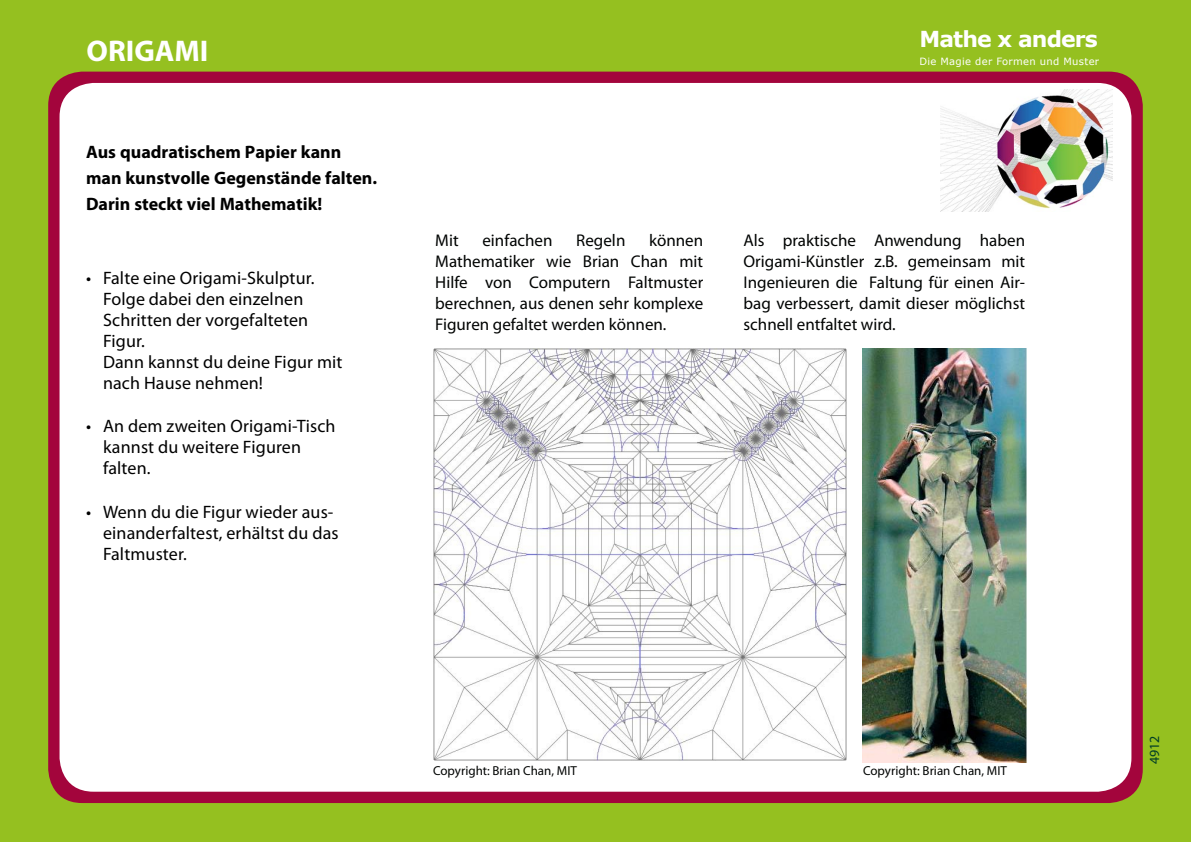
<style>
.page{position:relative;width:1191px;height:842px;background:#fff}
.page>*{position:absolute;margin:0;border:0;box-sizing:border-box;transform-origin:0 0}
.t1{font:700 30px "Myriad Pro";color:#fff}
.t2{font:700 22px "Verdana";letter-spacing:-.04em;color:#fff}
.t3{font:18px/21px "Myriad Pro";letter-spacing:.01em;color:#000}
.t4{font:700 18px/26px "Myriad Pro";color:#000}
.t5{font:17px/21px "Myriad Pro";color:#010302;text-align:justify}
.t6{font:14px "Myriad Pro";color:#003c27}
.t7{font:13px "Myriad Pro";color:#010302}
.t8{font:10px "Verdana";letter-spacing:.03em;color:#fff}
</style>
<div class="page">
<div style="left:0;top:1px;width:1191px;height:841px;background:#95c020"></div>
<div style="left:48px;top:72px;width:1094px;height:731px;background:#a3053c;border-radius:34px"></div>
<div style="left:60px;top:83px;width:1071px;height:709px;background:#fff;border-radius:34px"></div>
<img style="left:940px;top:90px;width:172px;height:122px">
<img style="left:434px;top:348px;width:412px;height:412px">
<img style="left:862px;top:348px;width:164px;height:415px">
<h1 class="t1" style="left:87px;top:31px;width:123px">ORIGAMI</h1>
<p class="t4" style="left:86px;top:138px;width:293px">Aus quadratischem Papier kann man kunstvolle Gegenstände falten.<br>Darin steckt viel Mathematik!</p>
<p class="t3" style="left:103px;top:267px;width:241px;text-indent:-17px">• Falte eine Origami-Skulptur.<br>Folge dabei den einzelnen<br>Schritten der vorgefalteten<br>Figur.<br>Dann kannst du deine Figur mit nach Hause nehmen!</p>
<p class="t3" style="left:103px;top:415px;width:234px;text-indent:-17px">• An dem zweiten Origami-Tisch kannst du weitere Figuren falten.</p>
<p class="t3" style="left:103px;top:501px;width:237px;text-indent:-17px">• Wenn du die Figur wieder aus&shy;einanderfaltest, erhältst du das<br>Faltmuster.</p>
<p class="t2" style="left:919px;top:25px;width:180px">Mathe x anders</p>
<p class="t8" style="left:919px;top:55px;width:181px">Die Magie der Formen und Muster</p>
<p class="t5" style="left:435px;top:229px;width:25px">Mit</p>
<p class="t5" style="left:482px;top:229px;width:72px">einfachen</p>
<p class="t5" style="left:576px;top:229px;width:51px">Regeln</p>
<p class="t5" style="left:435px;top:229px;width:269px;text-indent:214px">können Mathematiker wie Brian Chan mit Hilfe von Computern Faltmuster berechnen, aus denen sehr komplexe Figuren gefaltet werden können.</p>
<p class="t5" style="left:743px;top:229px;width:283px">Als praktische Anwendung haben Origami-Künstler z.B. gemeinsam mit Ingenieuren die Faltung für einen Air&shy;bag verbessert, damit dieser möglichst schnell entfaltet wird.</p>
<p class="t7" style="left:433px;top:763px;width:145px">Copyright: Brian Chan, MIT</p>
<p class="t7" style="left:863px;top:763px;width:145px">Copyright: Brian Chan, MIT</p>
<p class="t6" style="left:1145px;top:764px;width:30px;rotate:-90deg">4912</p>
</div>
